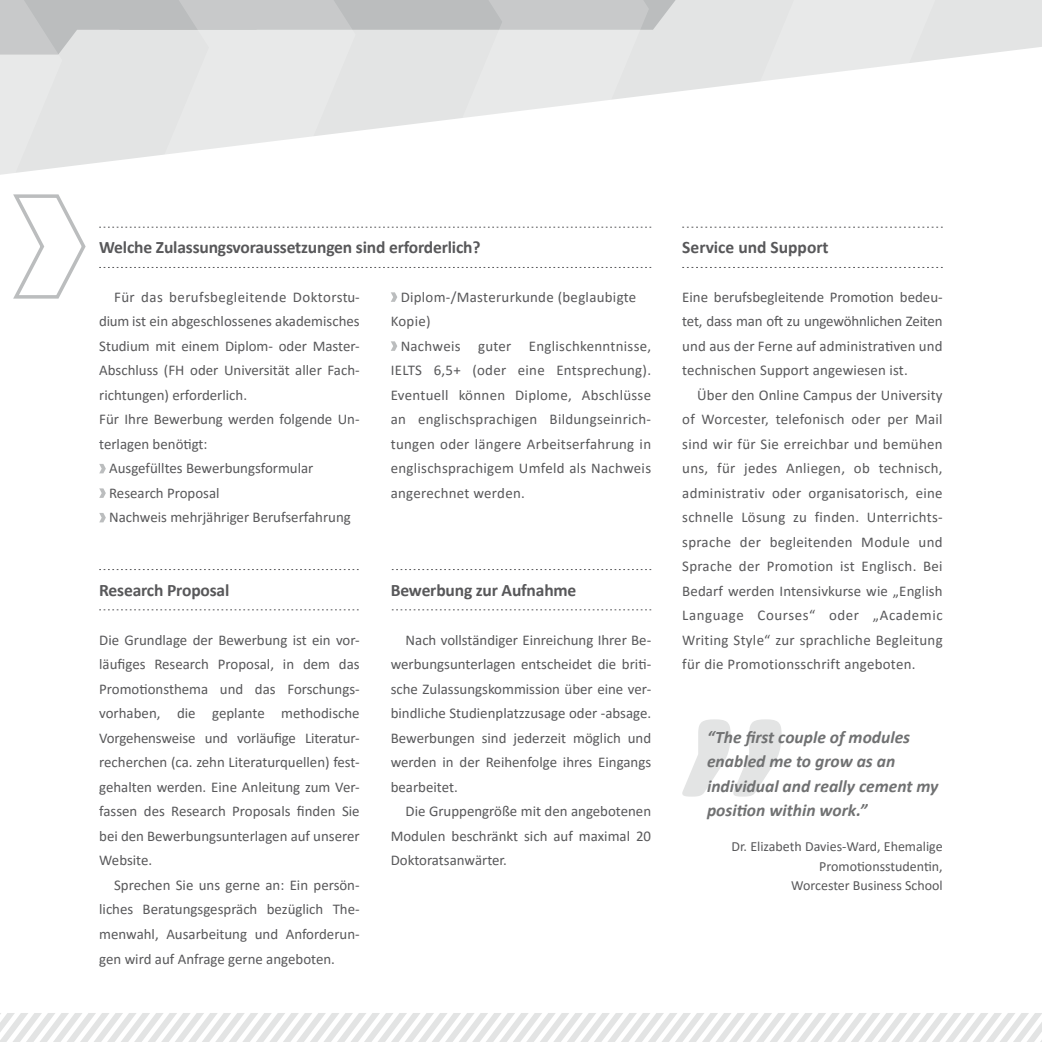
<style>
.page{position:relative;width:1042px;height:1042px;background:#fff}
.page>*{position:absolute;margin:0;border:0;box-sizing:border-box;transform-origin:0 0}
.t1{font:700 17.5px "Calibri";letter-spacing:-.01em;color:#58585a}
.t2{font:italic 700 17.5px/24.5px "Calibri";color:#707172}
.t3{font:14.88px/24.5px "Calibri";color:#58585a;text-align:justify}
.t4{font:14.88px/24.5px "Calibri";letter-spacing:.02em;color:#58585a}
.t5{font:14.88px "Calibri";letter-spacing:.03em;color:#58585a}
.t6{font:14px/19.2px "Calibri";color:#58585a;text-align:right}
</style>
<div class="page">
<svg style="left:675px;top:0;width:340px;height:92px;fill:#e3e4e4"></svg>
<svg style="left:0;top:1013px;width:1042px;height:29px"></svg>
<svg style="left:99px;top:464px;width:7px;height:9px"></svg>
<svg style="left:99px;top:488px;width:7px;height:10px"></svg>
<svg style="left:99px;top:513px;width:7px;height:9px"></svg>
<svg style="left:391px;top:341px;width:6px;height:10px"></svg>
<svg style="left:682px;top:719px;width:99px;height:77px"></svg>
<svg style="left:722px;top:0;width:220px;height:92px"></svg>
<svg style="left:1015px;top:0;width:27px;height:50px"></svg>
<svg style="left:682px;top:227px;width:261px;height:1px"></svg>
<svg style="left:682px;top:267px;width:261px;height:1px"></svg>
<svg style="left:0;top:0;width:675px;height:302px"></svg>
<svg style="left:99px;top:569px;width:260px;height:1px"></svg>
<svg style="left:392px;top:569px;width:259px;height:1px"></svg>
<svg style="left:99px;top:609px;width:260px;height:1px"></svg>
<svg style="left:392px;top:609px;width:259px;height:1px"></svg>
<p class="t1" style="left:99px;top:235px;width:383px">Welche Zulassungsvoraussetzungen sind erforderlich?</p>
<p class="t5" style="left:114px;top:287px;width:247px">Für das berufsbegleitende Doktorstu-</p>
<p class="t3" style="left:99px;top:309px;width:262px">dium ist ein abgeschlossenes akademisches</p>
<p class="t3" style="left:99px;top:333px;width:262px">Studium mit einem Diplom- oder Master-</p>
<p class="t3" style="left:99px;top:358px;width:262px">Abschluss (FH oder Universität aller Fach-</p>
<p class="t3" style="left:99px;top:382px;width:149px">richtungen) erforderlich.</p>
<p class="t3" style="left:99px;top:407px;width:262px">Für Ihre Bewerbung werden folgende Un-</p>
<p class="t3" style="left:99px;top:431px;width:110px">terlagen benötigt:</p>
<p class="t3" style="left:109px;top:456px;width:206px">Ausgefülltes Bewerbungsformular</p>
<p class="t3" style="left:109px;top:480px;width:112px">Research Proposal</p>
<p class="t3" style="left:109px;top:505px;width:243px">Nachweis mehrjähriger Berufserfahrung</p>
<p class="t1" style="left:99px;top:578px;width:132px">Research Proposal</p>
<p class="t3" style="left:99px;top:627px;width:262px">Die Grundlage der Bewerbung ist ein vor&shy;läufiges Research Proposal, in dem das Promotionsthema und das Forschungs&shy;vorhaben, die geplante methodische Vorgehensweise und vorläufige Literatur&shy;recherchen (ca. zehn Literaturquellen) fest&shy;gehalten werden. Eine Anleitung zum Ver&shy;fassen des Research Proposals finden Sie bei den Bewerbungsunterlagen auf unserer Website.</p>
<p class="t3" style="left:99px;top:872px;width:262px;text-indent:15px">Sprechen Sie uns gerne an: Ein persön&shy;liches Beratungsgespräch bezüglich The&shy;menwahl, Ausarbeitung und Anforderun&shy;gen wird auf Anfrage gerne angeboten.</p>
<p class="t4" style="left:391px;top:284px;width:247px;text-indent:10px">Diplom-/Masterurkunde (beglaubigte<br>Kopie)</p>
<p class="t3" style="left:391px;top:333px;width:262px;text-indent:10px">Nachweis guter Englischkenntnisse, IELTS 6,5+ (oder eine Entsprechung).<br>Eventuell können Diplome, Abschlüsse an englischsprachigen Bildungseinrich&shy;tungen oder längere Arbeitserfahrung in englischsprachigem Umfeld als Nachweis angerechnet werden.</p>
<p class="t1" style="left:391px;top:578px;width:187px">Bewerbung zur Aufnahme</p>
<p class="t3" style="left:391px;top:627px;width:262px;text-indent:15px">Nach vollständiger Einreichung Ihrer Be&shy;werbungsunterlagen entscheidet die briti&shy;sche Zulassungskommission über eine ver&shy;bindliche Studienplatzzusage oder -absage.<br>Bewerbungen sind jederzeit möglich und werden in der Reihenfolge ihres Eingangs bearbeitet.</p>
<p class="t3" style="left:391px;top:799px;width:262px;text-indent:15px">Die Gruppengröße mit den angebotenen Modulen beschränkt sich auf maximal 20<br>Doktoratsanwärter.</p>
<p class="t1" style="left:682px;top:235px;width:148px">Service und Support</p>
<p class="t3" style="left:682px;top:284px;width:262px">Eine berufsbegleitende Promotion bedeu&shy;tet, dass man oft zu ungewöhnlichen Zeiten und aus der Ferne auf administrativen und technischen Support angewiesen ist.</p>
<p class="t3" style="left:682px;top:382px;width:262px;text-indent:15px">Über den Online Campus der University of Worcester, telefonisch oder per Mail sind wir für Sie erreichbar und bemühen uns, für jedes Anliegen, ob technisch, administrativ oder organisatorisch, eine schnelle Lösung zu finden. Unterrichts&shy;sprache der begleitenden Module und Sprache der Promotion ist Englisch. Bei Bedarf werden Intensivkurse wie „English Language Courses“ oder „Academic Writing Style“ zur sprachliche Begleitung für die Promotionsschrift angeboten.</p>
<p class="t2" style="left:707px;top:724px;width:233px">“The first couple of modules enabled me to grow as an individual and really cement my position within work.”</p>
<p class="t6" style="left:731px;top:837px;width:213px">Dr. Elizabeth Davies-Ward, Ehemalige<br>Promotionsstudentin,<br>Worcester Business School</p>
</div>
